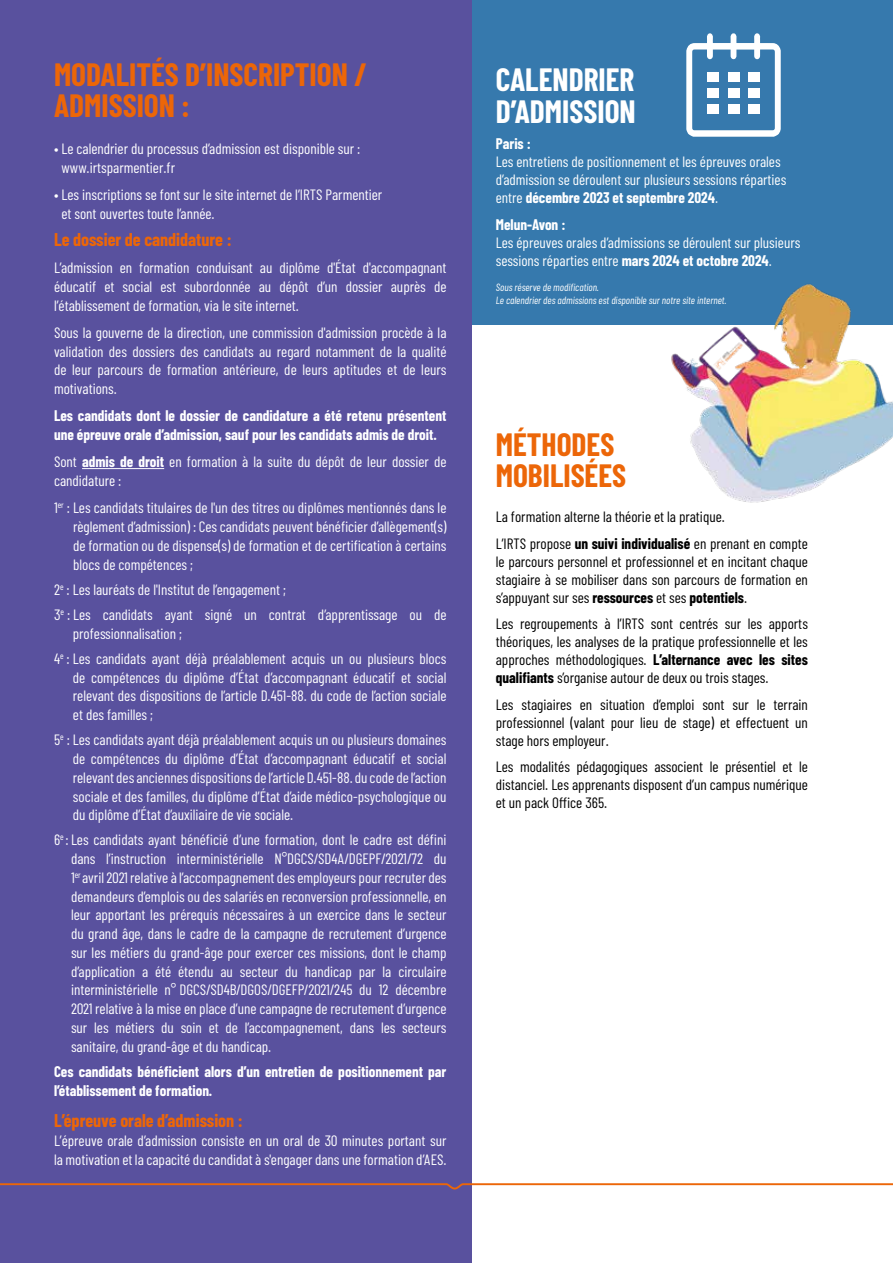
<style>
.page{position:relative;width:893px;height:1263px;background:#fff}
.page>*{position:absolute;margin:0;border:0;box-sizing:border-box;transform-origin:0 0}
.t1{font:700 31.5px/31.5px "Barlow Condensed";color:#ec6608}
.t2{font:700 31.5px/31.5px "Barlow Condensed";color:#fff}
.t3{font:700 18px "Barlow Condensed";color:#ec6608}
.t4{font:15px/18.8px "Barlow Condensed";color:#fff}
.t5{font:15px/18px "Barlow Condensed";color:#000;text-align:justify}
.t6{font:700 15px/18.8px "Barlow Condensed";color:#fff}
.t7{font:italic 10.5px/12.6px "Barlow Condensed";color:#fff}
.s1{font-weight:700}
</style>
<div class="page">
<div style="left:466px;top:0;width:427px;height:324px;background:#3679ad"></div>
<svg style="left:686px;top:33px;width:95px;height:104px"></svg>
<div style="left:707px;top:72px;width:12px;height:10px;background:#fff"></div>
<div style="left:728px;top:72px;width:11px;height:10px;background:#fff"></div>
<div style="left:748px;top:72px;width:12px;height:10px;background:#fff"></div>
<div style="left:707px;top:88px;width:12px;height:10px;background:#fff"></div>
<div style="left:728px;top:88px;width:11px;height:10px;background:#fff"></div>
<div style="left:748px;top:88px;width:12px;height:10px;background:#fff"></div>
<div style="left:707px;top:104px;width:12px;height:10px;background:#fff"></div>
<div style="left:728px;top:104px;width:11px;height:10px;background:#fff"></div>
<div style="left:748px;top:104px;width:12px;height:10px;background:#fff"></div>
<img style="left:571px;top:284px;width:322px;height:219px">
<div style="left:0;top:0;width:471px;height:1263px;background:#59519e"></div>
<hr style="left:82px;top:468px;width:82px;height:1px;background:#fff">
<svg style="left:0;top:1183px;width:893px;height:6px"></svg>
<h1 class="t1" style="left:54px;top:57px;width:315px">MODALITÉS D’INSCRIPTION /<br>ADMISSION :</h1>
<p class="t4" style="left:61px;top:139px;width:300px;text-indent:-7px">• Le calendrier du processus d’admission est disponible sur : www.irtsparmentier.fr</p>
<p class="t4" style="left:61px;top:185px;width:322px;text-indent:-7px">• Les inscriptions se font sur le site internet de l’IRTS Parmentier et sont ouvertes toute l’année.</p>
<p class="t3" style="left:54px;top:227px;width:179px">Le dossier de candidature :</p>
<p class="t4" style="left:54px;top:258px;width:394px;text-align:justify">L’admission en formation conduisant au diplôme d'État d'accompagnant éducatif et social est subordonnée au dépôt d’un dossier auprès de l’établissement de formation, via le site internet.</p>
<p class="t4" style="left:54px;top:323px;width:394px;text-align:justify">Sous la gouverne de la direction, une commission d'admission procède à la validation des dossiers des candidats au regard notamment de la qualité de leur parcours de formation antérieure, de leurs aptitudes et de leurs motivations.</p>
<p class="t6" style="left:54px;top:406px;width:394px">Les candidats dont le dossier de candidature a été retenu présentent une épreuve orale d’admission, sauf pour les candidats admis de droit.</p>
<p class="t4" style="left:54px;top:452px;width:394px">Sont <span class="s1">admis de droit</span> en formation à la suite du dépôt de leur dossier de candidature :</p>
<p class="t4" style="left:73px;top:498px;width:375px;text-align:justify;text-indent:-19px">1<sup>er</sup> : Les candidats titulaires de l'un des titres ou diplômes mentionnés dans le règlement d’admission) : Ces candidats peuvent bénéficier d’allègement(s) de formation ou de dispense(s) de formation et de certification à certains blocs de compétences ;</p>
<p class="t4" style="left:54px;top:576px;width:394px;line-height:25.2px">2<sup>e</sup> : Les lauréats de l'Institut de l’engagement ;<br>3<sup>e</sup> : Les candidats ayant signé un contrat d’apprentissage ou de</p>
<p class="t4" style="left:54px;top:620px;width:394px;line-height:25.2px;text-indent:19px">professionnalisation ;<br>4<sup>e</sup> : Les candidats ayant déjà préalablement acquis un ou plusieurs blocs</p>
<p class="t4" style="left:73px;top:667px;width:375px;text-align:justify">de compétences du diplôme d’État d’accompagnant éducatif et social relevant des dispositions de l’article D.451-88. du code de l’action sociale et des familles ;</p>
<p class="t4" style="left:73px;top:730px;width:375px;text-align:justify;text-indent:-19px">5<sup>e</sup> : Les candidats ayant déjà préalablement acquis un ou plusieurs domaines de compétences du diplôme d’État d’accompagnant éducatif et social relevant des anciennes dispositions de l’article D.451-88. du code de l’action sociale et des familles, du diplôme d’État d’aide médico-psychologique ou du diplôme d’État d’auxiliaire de vie sociale.</p>
<p class="t4" style="left:71px;top:830px;width:377px;text-align:justify;text-indent:-17px">6<sup>e</sup> : Les candidats ayant bénéficié d’une formation, dont le cadre est défini dans l’instruction interministérielle N°DGCS/SD4A/DGEPF/2021/72 du 1<sup>er</sup> avril 2021 relative à l’accompagnement des employeurs pour recruter des demandeurs d’emplois ou des salariés en reconversion professionnelle, en leur apportant les prérequis nécessaires à un exercice dans le secteur du grand âge, dans le cadre de la campagne de recrutement d’urgence sur les métiers du grand-âge pour exercer ces missions, dont le champ d’application a été étendu au secteur du handicap par la circulaire interministérielle n° DGCS/SD4B/DGOS/DGEFP/2021/245 du 12 décembre 2021 relative à la mise en place d’une campagne de recrutement d’urgence sur les métiers du soin et de l’accompagnement, dans les secteurs sanitaire, du grand-âge et du handicap.</p>
<p class="t6" style="left:54px;top:1061px;width:394px">Ces candidats bénéficient alors d’un entretien de positionnement par l’établissement de formation.</p>
<p class="t3" style="left:54px;top:1108px;width:190px">L’épreuve orale d’admission :</p>
<p class="t4" style="left:54px;top:1131px;width:394px">L’épreuve orale d’admission consiste en un oral de 30 minutes portant sur la motivation et la capacité du candidat à s'engager dans une formation d’AES.</p>
<h1 class="t2" style="left:496px;top:62px;width:141px">CALENDRIER<br>D’ADMISSION</h1>
<p class="t6" style="left:496px;top:133px;width:37px">Paris :</p>
<p class="t4" style="left:496px;top:152px;width:292px;line-height:18px">Les entretiens de positionnement et les épreuves orales d’admission se déroulent sur plusieurs sessions réparties entre <span class="s1">décembre 2023 et septembre 2024</span>.</p>
<p class="t6" style="left:496px;top:214px;width:71px">Melun-Avon :</p>
<p class="t4" style="left:496px;top:233px;width:306px;line-height:18px">Les épreuves orales d’admissions se déroulent sur plusieurs sessions réparties entre <span class="s1">mars 2024 et octobre 2024</span>.</p>
<p class="t7" style="left:496px;top:281px;width:232px">Sous réserve de modification.<br>Le calendrier des admissions est disponible sur notre site internet.</p>
<h1 class="t1" style="left:496px;top:427px;width:132px">MÉTHODES<br>MOBILISÉES</h1>
<p class="t5" style="left:496px;top:503px;width:314px;line-height:26.5px">La formation alterne la théorie et la pratique.<br>L’IRTS propose <span class="s1">un suivi individualisé</span> en prenant en compte</p>
<p class="t5" style="left:496px;top:552px;width:314px">le parcours personnel et professionnel et en incitant chaque stagiaire à se mobiliser dans son parcours de formation en s’appuyant sur ses <span class="s1">ressources</span> et ses <span class="s1">potentiels</span>.</p>
<p class="t5" style="left:496px;top:614px;width:314px">Les regroupements à l’IRTS sont centrés sur les apports théoriques, les analyses de la pratique professionnelle et les approches méthodologiques. <span class="s1">L’alternance avec les sites qualifiants</span> s’organise autour de deux ou trois stages.</p>
<p class="t5" style="left:496px;top:695px;width:314px">Les stagiaires en situation d’emploi sont sur le terrain professionnel (valant pour lieu de stage) et effectuent un stage hors employeur.</p>
<p class="t5" style="left:496px;top:757px;width:314px">Les modalités pédagogiques associent le présentiel et le distanciel. Les apprenants disposent d’un campus numérique et un pack Office 365.</p>
</div>
